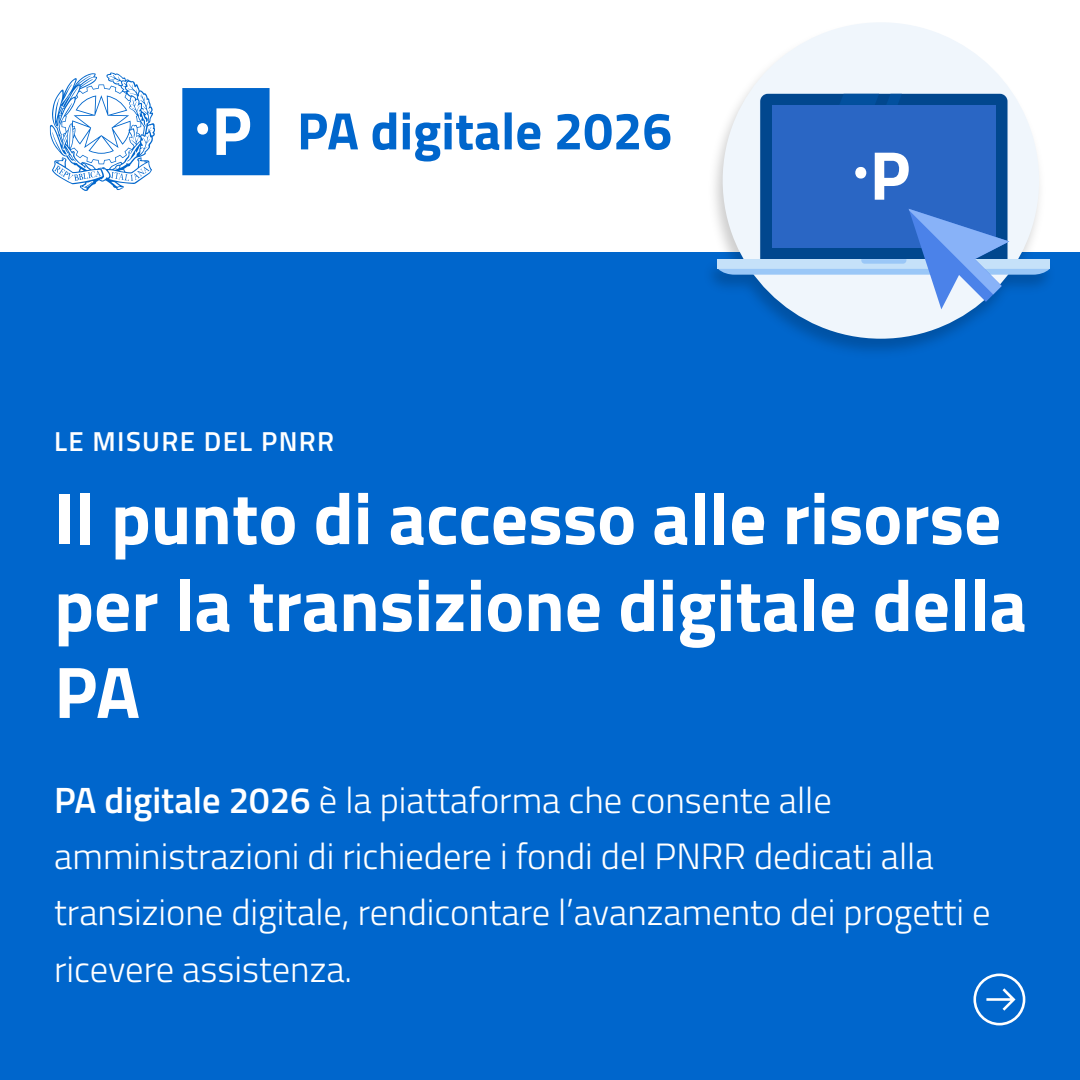
<style>
.page{position:relative;width:1080px;height:1080px;background:#fff}
.page>*{position:absolute;margin:0;border:0;box-sizing:border-box;transform-origin:0 0}
.t1{font:700 73.2px/86.9px "Titillium Web";color:#fff}
.t2{font:700 52.8px "Titillium Web";color:#06c}
.t3{font:300 36.6px/56.4px "Titillium Web";color:#fff}
.t4{font:600 27.5px "Titillium Web";letter-spacing:.05em;color:#fff}
.s1{font-weight:600}
</style>
<div class="page">
<div style="left:0;top:252px;width:1080px;height:828px;background:#06c"></div>
<svg style="left:50px;top:72px;width:105px;height:119px"></svg>
<svg style="left:182px;top:88px;width:88px;height:87px;background:#247bd3"></svg>
<img style="left:711px;top:56px;width:278px;height:296px">
<div style="left:723px;top:22px;width:316px;height:317px;background:#f0f6fc;border-radius:50%"></div>
<svg style="left:718px;top:93px;width:332px;height:216px"></svg>
<svg style="left:973px;top:974px;width:52px;height:51px"></svg>
<h2 class="t2" style="left:297px;top:91px;width:376px">PA digitale 2026</h2>
<p class="t4" style="left:54px;top:421px;width:281px">LE MISURE DEL PNRR</p>
<h1 class="t1" style="left:54px;top:471px;width:974px">Il punto di accesso alle risorse per la transizione digitale della<br>PA</h1>
<p class="t3" style="left:54px;top:770px;width:938px"><span class="s1">PA digitale 2026</span> è la piattaforma che consente alle amministrazioni di richiedere i fondi del PNRR dedicati alla transizione digitale, rendicontare l’avanzamento dei progetti e ricevere assistenza.</p>
</div>
